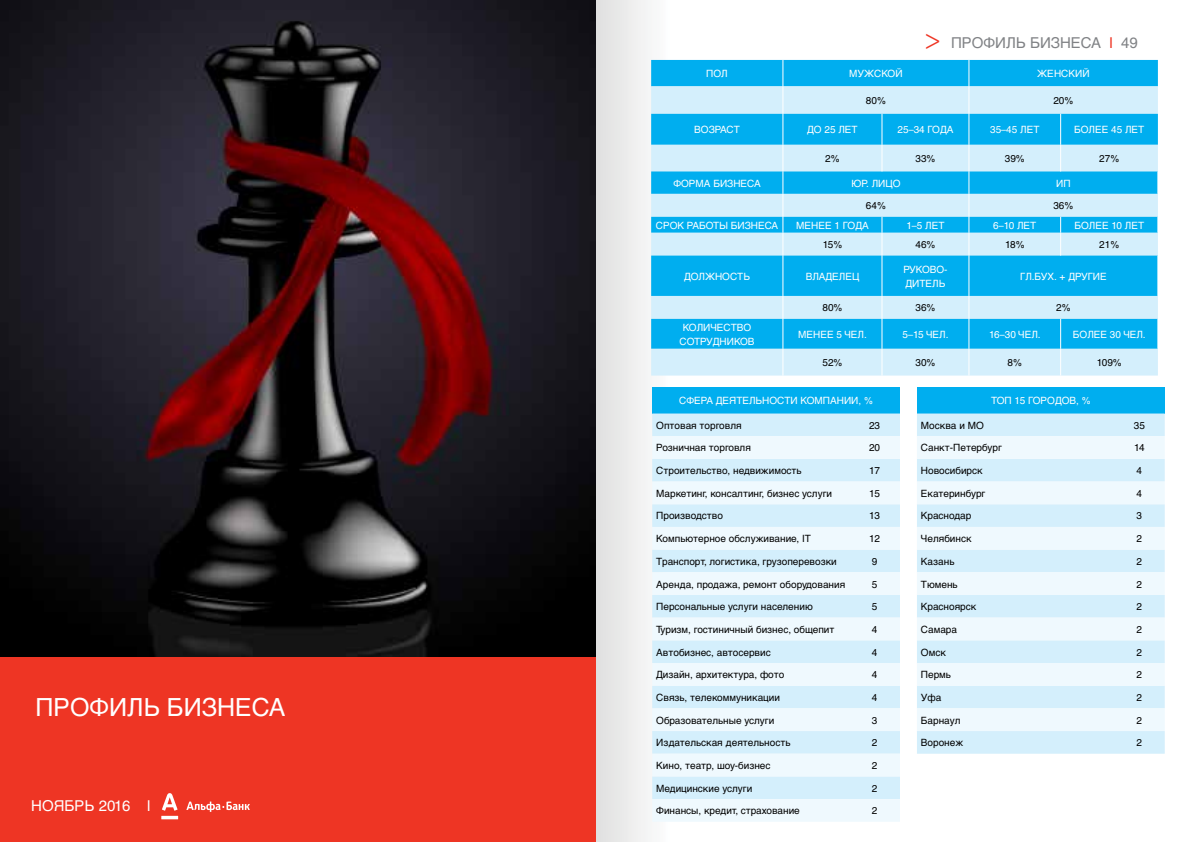
<style>
.page{position:relative;width:1191px;height:842px;background:#fff}
.page>*{position:absolute;margin:0;border:0;box-sizing:border-box;transform-origin:0 0}
.t1{font:25px "Helvetica C";color:#fff}
.t2{font:15px "Helvetica C";color:#808285}
.t3{font:15px "Helvetica C";color:#fff}
.t4{font:10px "Helvetica C";color:#000}
.t5{font:10px/14px "Helvetica C";color:#fff}
.s1{font-family:"Minion Pro";font-size:30px;color:#ee3524}
.s2{color:#ee3524}
</style>
<div class="page">
<div style="left:595px;top:0;width:78px;height:842px;background:#ebebeb"></div>
<img style="left:0;top:0;width:595px;height:657px">
<div style="left:0;top:657px;width:595px;height:185px;background:#ee3524"></div>
<div style="left:651px;top:349px;width:506px;height:27px;background:#d4effc"></div>
<svg style="left:651px;top:114px;width:506px;height:235px;background:#57c8f4"></svg>
<svg style="left:651px;top:60px;width:506px;height:54px;background:#6dcff5"></svg>
<hr style="left:782px;top:114px;width:1px;height:31px;background:#fff">
<hr style="left:881px;top:114px;width:1px;height:31px;background:#fff">
<hr style="left:968px;top:114px;width:1px;height:31px;background:#fff">
<hr style="left:1060px;top:114px;width:1px;height:31px;background:#fff">
<svg style="left:881px;top:145px;width:1px;height:26px"></svg>
<svg style="left:1060px;top:145px;width:1px;height:26px"></svg>
<svg style="left:881px;top:217px;width:1px;height:39px"></svg>
<svg style="left:1060px;top:217px;width:1px;height:39px"></svg>
<hr style="left:881px;top:256px;width:1px;height:40px;background:#fff">
<svg style="left:782px;top:296px;width:1px;height:23px"></svg>
<svg style="left:881px;top:296px;width:1px;height:23px"></svg>
<svg style="left:968px;top:296px;width:1px;height:23px"></svg>
<hr style="left:881px;top:319px;width:1px;height:30px;background:#fff">
<hr style="left:1060px;top:319px;width:1px;height:30px;background:#fff">
<svg style="left:782px;top:349px;width:1px;height:27px"></svg>
<svg style="left:881px;top:349px;width:1px;height:27px"></svg>
<svg style="left:968px;top:349px;width:1px;height:27px"></svg>
<svg style="left:1060px;top:349px;width:1px;height:27px"></svg>
<svg style="left:1157px;top:171px;width:1px;height:23px"></svg>
<svg style="left:782px;top:145px;width:1px;height:111px"></svg>
<hr style="left:782px;top:256px;width:1px;height:40px;background:#fff">
<hr style="left:782px;top:319px;width:1px;height:30px;background:#fff">
<svg style="left:968px;top:145px;width:1px;height:111px"></svg>
<hr style="left:968px;top:256px;width:1px;height:40px;background:#fff">
<hr style="left:968px;top:319px;width:1px;height:30px;background:#fff">
<svg style="left:1157px;top:217px;width:1px;height:16px"></svg>
<div style="left:652px;top:387px;width:248px;height:26px;background:#00aeef"></div>
<div style="left:652px;top:413px;width:248px;height:23px;background:#d4effc"></div>
<svg style="left:652px;top:436px;width:248px;height:386px;fill:#eff9fe"></svg>
<div style="left:917px;top:387px;width:247px;height:26px;background:#00aeef"></div>
<div style="left:917px;top:413px;width:247px;height:341px;background:#d4effc"></div>
<svg style="left:917px;top:436px;width:247px;height:295px;fill:#eff9fe"></svg>
<svg style="left:161px;top:793px;width:89px;height:26px"></svg>
<h1 class="t1" style="left:35px;top:693px;width:251px">ПРОФИЛЬ БИЗНЕСА</h1>
<h2 class="t3" style="left:31px;top:797px;width:121px">НОЯБРЬ 2016 l</h2>
<h2 class="t2" style="left:924px;top:34px;width:215px"><span class="s1">&gt;</span> ПРОФИЛЬ БИЗНЕСА <span class="s2">l</span> 49</h2>
<p class="t5" style="left:706px;top:67px;width:23px">ПОЛ</p>
<p class="t5" style="left:849px;top:67px;width:55px">МУЖСКОЙ</p>
<p class="t5" style="left:1037px;top:67px;width:54px">ЖЕНСКИЙ</p>
<p class="t4" style="left:866px;top:95px;width:22px">80%</p>
<p class="t4" style="left:1053px;top:95px;width:22px">20%</p>
<p class="t5" style="left:694px;top:123px;width:47px">ВОЗРАСТ</p>
<p class="t5" style="left:807px;top:123px;width:52px">ДО 25 ЛЕТ</p>
<p class="t5" style="left:897px;top:123px;width:57px">25–34 ГОДА</p>
<p class="t5" style="left:990px;top:123px;width:51px">35–45 ЛЕТ</p>
<p class="t5" style="left:1074px;top:123px;width:72px">БОЛЕЕ 45 ЛЕТ</p>
<p class="t4" style="left:825px;top:153px;width:16px">2%</p>
<p class="t4" style="left:915px;top:153px;width:22px">33%</p>
<p class="t4" style="left:1004px;top:153px;width:22px">39%</p>
<p class="t4" style="left:1099px;top:153px;width:22px">27%</p>
<p class="t5" style="left:673px;top:176px;width:89px">ФОРМА БИЗНЕСА</p>
<p class="t5" style="left:851px;top:176px;width:51px">ЮР. ЛИЦО</p>
<p class="t5" style="left:1056px;top:176px;width:16px">ИП</p>
<p class="t4" style="left:866px;top:200px;width:22px">64%</p>
<p class="t4" style="left:1053px;top:200px;width:22px">36%</p>
<p class="t5" style="left:656px;top:218px;width:124px">СРОК РАБОТЫ БИЗНЕСА</p>
<p class="t5" style="left:796px;top:218px;width:74px">МЕНЕЕ 1 ГОДА</p>
<p class="t5" style="left:906px;top:218px;width:40px">1–5 ЛЕТ</p>
<p class="t5" style="left:993px;top:218px;width:45px">6–10 ЛЕТ</p>
<p class="t5" style="left:1074px;top:218px;width:71px">БОЛЕЕ 10 ЛЕТ</p>
<p class="t4" style="left:822px;top:239px;width:21px">15%</p>
<p class="t4" style="left:915px;top:239px;width:22px">46%</p>
<p class="t4" style="left:1005px;top:239px;width:21px">18%</p>
<p class="t4" style="left:1099px;top:239px;width:22px">21%</p>
<p class="t5" style="left:684px;top:269px;width:67px">ДОЛЖНОСТЬ</p>
<p class="t5" style="left:805px;top:269px;width:55px">ВЛАДЕЛЕЦ</p>
<p class="t5" style="left:903px;top:262px;width:46px">РУКОВО-<br>ДИТЕЛЬ</p>
<p class="t5" style="left:1020px;top:269px;width:88px">ГЛ.БУХ. + ДРУГИЕ</p>
<p class="t4" style="left:822px;top:302px;width:22px">80%</p>
<p class="t4" style="left:915px;top:302px;width:22px">36%</p>
<p class="t4" style="left:1056px;top:302px;width:16px">2%</p>
<p class="t5" style="left:679px;top:320px;width:76px;text-align:center">КОЛИЧЕСТВО<br>СОТРУДНИКОВ</p>
<p class="t5" style="left:798px;top:327px;width:70px">МЕНЕЕ 5 ЧЕЛ.</p>
<p class="t5" style="left:902px;top:327px;width:47px">5–15 ЧЕЛ.</p>
<p class="t5" style="left:989px;top:327px;width:53px">16–30 ЧЕЛ.</p>
<p class="t5" style="left:1072px;top:327px;width:74px">БОЛЕЕ 30 ЧЕЛ.</p>
<p class="t4" style="left:822px;top:357px;width:22px">52%</p>
<p class="t4" style="left:915px;top:357px;width:22px">30%</p>
<p class="t4" style="left:1007px;top:357px;width:16px">8%</p>
<p class="t4" style="left:1096px;top:357px;width:27px">109%</p>
<p class="t5" style="left:679px;top:394px;width:195px">СФЕРА ДЕЯТЕЛЬНОСТИ КОМПАНИИ, %</p>
<p class="t4" style="left:656px;top:420px;width:87px">Оптовая торговля</p>
<p class="t4" style="left:869px;top:420px;width:13px">23</p>
<p class="t4" style="left:656px;top:442px;width:96px">Розничная торговля</p>
<p class="t4" style="left:869px;top:442px;width:13px">20</p>
<p class="t4" style="left:656px;top:465px;width:147px">Строительство, недвижимость</p>
<p class="t4" style="left:869px;top:465px;width:12px">17</p>
<p class="t4" style="left:656px;top:488px;width:177px">Маркетинг, консалтинг, бизнес услуги</p>
<p class="t4" style="left:869px;top:488px;width:12px">15</p>
<p class="t4" style="left:656px;top:510px;width:68px">Производство</p>
<p class="t4" style="left:869px;top:510px;width:12px">13</p>
<p class="t4" style="left:656px;top:533px;width:156px">Компьютерное обслуживание, IT</p>
<p class="t4" style="left:869px;top:533px;width:12px">12</p>
<p class="t4" style="left:656px;top:556px;width:182px">Транспорт, логистика, грузоперевозки</p>
<p class="t4" style="left:872px;top:556px;width:7px">9</p>
<p class="t4" style="left:656px;top:578px;width:191px">Аренда, продажа, ремонт оборудования</p>
<p class="t4" style="left:872px;top:578px;width:7px">5</p>
<p class="t4" style="left:656px;top:601px;width:158px">Персональные услуги населению</p>
<p class="t4" style="left:872px;top:601px;width:7px">5</p>
<p class="t4" style="left:656px;top:624px;width:180px">Туризм, гостиничный бизнес, общепит</p>
<p class="t4" style="left:872px;top:624px;width:7px">4</p>
<p class="t4" style="left:656px;top:646px;width:116px">Автобизнес, автосервис</p>
<p class="t4" style="left:872px;top:646px;width:7px">4</p>
<p class="t4" style="left:656px;top:669px;width:130px">Дизайн, архитектура, фото</p>
<p class="t4" style="left:872px;top:669px;width:7px">4</p>
<p class="t4" style="left:656px;top:692px;width:125px">Связь, телекоммуникации</p>
<p class="t4" style="left:872px;top:692px;width:7px">4</p>
<p class="t4" style="left:656px;top:714px;width:120px">Образовательные услуги</p>
<p class="t4" style="left:872px;top:714px;width:7px">3</p>
<p class="t4" style="left:656px;top:737px;width:136px">Издательская деятельность</p>
<p class="t4" style="left:872px;top:737px;width:7px">2</p>
<p class="t4" style="left:656px;top:760px;width:116px">Кино, театр, шоу-бизнес</p>
<p class="t4" style="left:872px;top:760px;width:7px">2</p>
<p class="t4" style="left:656px;top:783px;width:98px">Медицинские услуги</p>
<p class="t4" style="left:872px;top:783px;width:7px">2</p>
<p class="t4" style="left:656px;top:805px;width:145px">Финансы, кредит, страхование</p>
<p class="t4" style="left:872px;top:805px;width:7px">2</p>
<p class="t5" style="left:991px;top:394px;width:101px">ТОП 15 ГОРОДОВ, %</p>
<p class="t4" style="left:921px;top:420px;width:64px">Москва и МО</p>
<p class="t4" style="left:1133px;top:420px;width:13px">35</p>
<p class="t4" style="left:921px;top:442px;width:82px">Санкт-Петербург</p>
<p class="t4" style="left:1134px;top:442px;width:12px">14</p>
<p class="t4" style="left:921px;top:465px;width:63px">Новосибирск</p>
<p class="t4" style="left:1136px;top:465px;width:7px">4</p>
<p class="t4" style="left:921px;top:488px;width:66px">Екатеринбург</p>
<p class="t4" style="left:1136px;top:488px;width:7px">4</p>
<p class="t4" style="left:921px;top:510px;width:52px">Краснодар</p>
<p class="t4" style="left:1136px;top:510px;width:7px">3</p>
<p class="t4" style="left:921px;top:533px;width:52px">Челябинск</p>
<p class="t4" style="left:1136px;top:533px;width:7px">2</p>
<p class="t4" style="left:921px;top:556px;width:35px">Казань</p>
<p class="t4" style="left:1136px;top:556px;width:7px">2</p>
<p class="t4" style="left:921px;top:578px;width:38px">Тюмень</p>
<p class="t4" style="left:1136px;top:578px;width:7px">2</p>
<p class="t4" style="left:921px;top:601px;width:57px">Красноярск</p>
<p class="t4" style="left:1136px;top:601px;width:7px">2</p>
<p class="t4" style="left:921px;top:624px;width:37px">Самара</p>
<p class="t4" style="left:1136px;top:624px;width:7px">2</p>
<p class="t4" style="left:921px;top:646px;width:26px">Омск</p>
<p class="t4" style="left:1136px;top:646px;width:7px">2</p>
<p class="t4" style="left:921px;top:669px;width:31px">Пермь</p>
<p class="t4" style="left:1136px;top:669px;width:7px">2</p>
<p class="t4" style="left:921px;top:692px;width:22px">Уфа</p>
<p class="t4" style="left:1136px;top:692px;width:7px">2</p>
<p class="t4" style="left:921px;top:714px;width:41px">Барнаул</p>
<p class="t4" style="left:1136px;top:714px;width:7px">2</p>
<p class="t4" style="left:921px;top:737px;width:44px">Воронеж</p>
<p class="t4" style="left:1136px;top:737px;width:7px">2</p>
</div>
